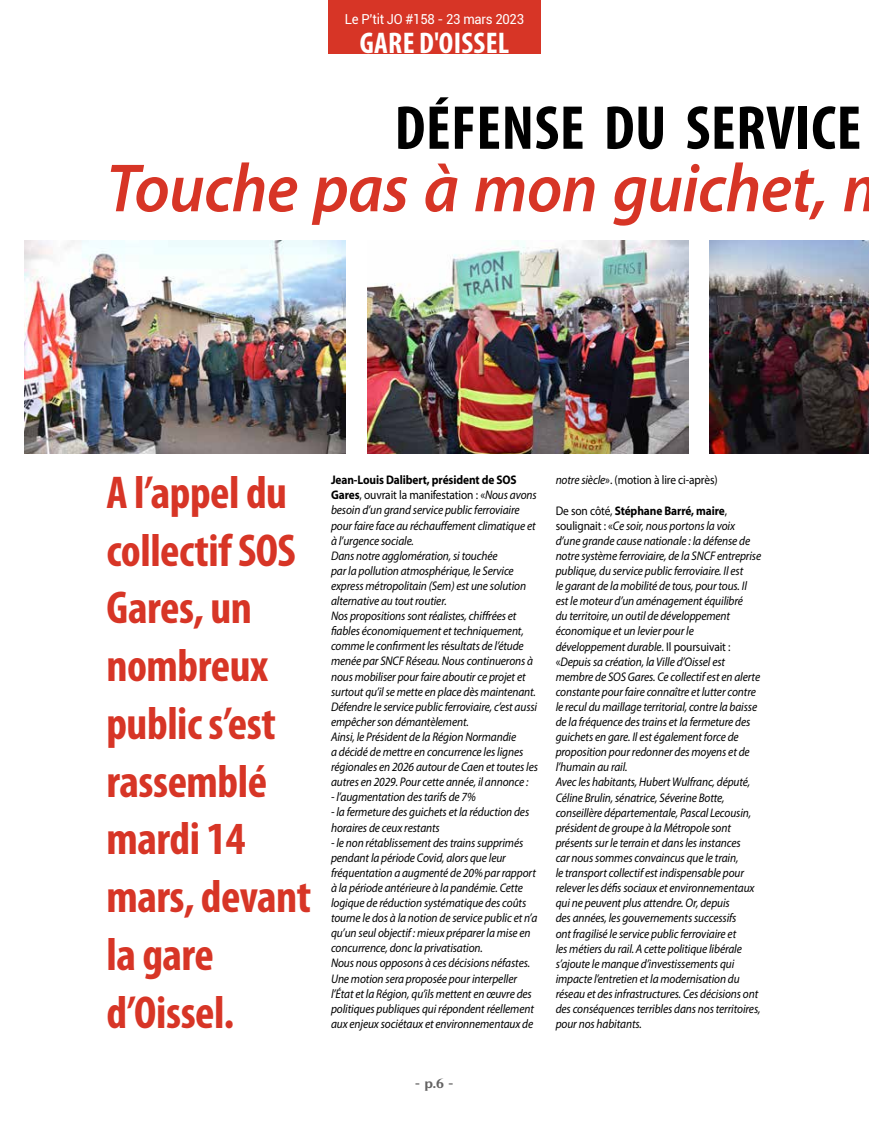
<style>
.page{position:relative;width:869px;height:1134px;background:#fff}
.page>*{position:absolute;margin:0;border:0;box-sizing:border-box;transform-origin:0 0}
.t1{font:italic 600 68.75px "Myriad Pro";letter-spacing:-.01em;color:#d73526;scale:.95 1}
.t2{font:700 condensed 62.5px "Myriad Pro";letter-spacing:.01em;color:#000}
.t3{font:700 condensed 46.25px/57.8px "Myriad Pro";letter-spacing:-.01em;color:#d73526}
.t4{font:700 condensed 30px "Myriad Pro";letter-spacing:.01em;color:#fff}
.t5{font:13.75px "Roboto";letter-spacing:-.02em;color:#fff;scale:.95 1}
.t6{font:700 13.5px "Timeless";color:#646363;scale:1.11 1}
.t7{font:italic 12.5px/15.1px "Myriad Pro";letter-spacing:-.01em;color:#000;scale:.91 1}
.t8{font:12.5px "Myriad Pro";letter-spacing:-.01em;color:#000;scale:.91 1}
.s1{font-weight:700;font-style:normal}
.s2{font-style:normal}
.s3{font-style:italic}
</style>
<div class="page">
<div style="left:328px;top:0;width:212px;height:53px;background:#d73526"></div>
<img style="left:367px;top:241px;width:320px;height:213px">
<img style="left:25px;top:241px;width:320px;height:213px">
<img style="left:709px;top:241px;width:159px;height:213px">
<p class="t5" style="left:345px;top:10px;width:190px">Le P’tit JO #158 - 23 mars 2023</p>
<h3 class="t4" style="left:359px;top:24px;width:151px">GARE D'OISSEL</h3>
<h2 class="t2" style="left:394px;top:89px;width:468px">DÉFENSE DU SERVICE</h2>
<h1 class="t1" style="left:106px;top:144px;width:832px">Touche pas à mon guichet, m</h1>
<h3 class="t3" style="left:106px;top:462px;width:206px">A l’appel du collectif SOS<br>Gares, un nombreux public s’est rassemblé mardi 14 mars, devant la gare d’Oissel.</h3>
<p class="t7" style="left:331px;top:472px;width:229px"><span class="s1">Jean-Louis Dalibert, président de SOS Gares</span><span class="s2">, ouvrait la manifestation : «</span>Nous avons besoin d’un grand service public ferroviaire pour faire face au réchauffement climatique et à l’urgence sociale.<br>Dans notre agglomération, si touchée<br>par la pollution atmosphérique, le Service express métropolitain (Sem) est une solution alternative au tout routier.<br>Nos propositions sont réalistes, chiffrées et fiables économiquement et techniquement, comme le confirment les <span class="s2">rés</span>ultats de l’étude menée par SNCF Réseau. Nous continuerons à nous mobiliser pour faire aboutir ce projet et surtout qu’il se mette en place dès maintenant.<br>Défendre le service public ferroviaire, c’est aussi empêcher son démantèlement.<br>Ainsi, le Président de la Région Normandie<br>a décidé de mettre en concurrence les lignes régionales en 2026 autour de Caen et toutes les autres en 2029. Pour cette année, il annonce :</p>
<p class="t7" style="left:331px;top:789px;width:160px">- l’augmentation des tarifs de 7%</p>
<p class="t7" style="left:331px;top:804px;width:219px">- la fermeture des guichets et la réduction des horaires de ceux restants</p>
<p class="t7" style="left:331px;top:835px;width:228px">- le non rétablissement des trains supprimés pendant la période Covid, alors que leur fréquentation a augmenté de 20% par rapport à la période antérieure à la pandémie. Cette logique de réduction systématique des coûts tourne le dos à la notion de service public et n’a qu’un seul objectif : mieux préparer la mise en concurrence, donc la privatisation.<br>Nous nous opposons à ces décisions néfastes.<br>Une motion sera proposée pour interpeller l’État et la Région, qu’ils mettent en œuvre des politiques publiques qui répondent réellement aux enjeux sociétaux et environnementaux de</p>
<p class="t8" style="left:555px;top:473px;width:179px"><span class="s3">notre siècle</span>». (motion à lire ci-après)</p>
<p class="t7" style="left:555px;top:503px;width:227px"><span class="s2">De son côté,</span> <span class="s1">Stéphane Barré, maire</span><span class="s2">, soulignait : «</span>Ce soir, nous portons la voix d’une grande cause nationale : la défense de notre système ferroviaire, de la SNCF entreprise publique, du service public ferroviaire. Il est<br>le garant de la mobilité de tous, pour tous. Il est le moteur d’un aménagement équilibré<br>du territoire, un outil de développement économique et un levier pour le développement durable<span class="s2">. Il poursuivait : «</span>Depuis sa création, la Ville d’Oissel est membre de SOS Gares. Ce collectif est en alerte constante pour faire connaître et lutter contre le recul du maillage territorial, contre la baisse de la fréquence des trains et la fermeture des guichets en gare. Il est également force de proposition pour redonner des moyens et de l’humain au rail.<br>Avec les habitants, Hubert Wulfranc, député, Céline Brulin, sénatrice, Séverine Botte, conseillère départementale, Pascal Lecousin, président de groupe à la Métropole sont présents sur le terrain et dans les instances<br>car nous sommes convaincus que le train,<br>le transport collectif est indispensable pour relever les défis sociaux et environnementaux qui ne peuvent plus attendre. Or, depuis<br>des années, les gouvernements successifs<br>ont fragilisé le service public ferroviaire et<br>les métiers du rail. A cette politique libérale s’ajoute le manque d’investissements qui impacte l’entretien et la modernisation du réseau et des infrastructures. Ces décisions ont des conséquences terribles dans nos territoires, pour nos habitants.</p>
<p class="t6" style="left:415px;top:1075px;width:36px">- p.6 -</p>
</div>
